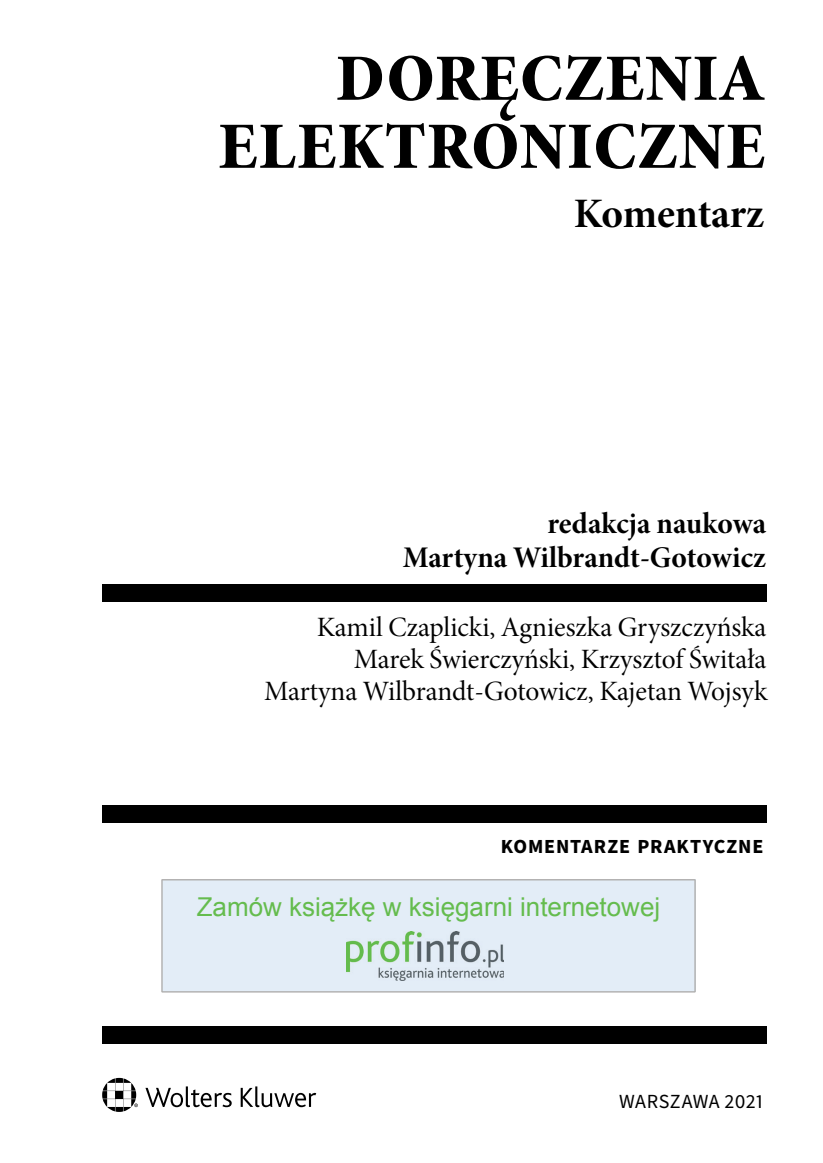
<style>
.page{position:relative;width:823px;height:1163px;background:#fff}
.page>*{position:absolute;margin:0;border:0;box-sizing:border-box;transform-origin:0 0}
.t1{font:92px/68px "Minion Pro Bold Cn Subh";letter-spacing:-.01em;color:#000;text-align:right}
.t2{font:42px "Minion Pro Bold Subh";letter-spacing:-.005em;color:#000}
.t3{font:30px/34px "Minion Pro Bold Subh";color:#000;text-align:right}
.t4{font:28px/32px "Minion Pro Subh";color:#000;text-align:right}
.t5{font:26px "Arial";color:#65bc4e}
.t6{font:700 20px "Source Sans Pro";letter-spacing:.045em;color:#000}
.t7{font:20px "Source Sans Pro";letter-spacing:.01em;color:#000}
</style>
<div class="page">
<svg style="left:102px;top:1077px;width:214px;height:34px"></svg>
<div style="left:102px;top:584px;width:663px;height:17px;background:#000"></div>
<div style="left:102px;top:1026px;width:663px;height:17px;background:#000"></div>
<div style="left:102px;top:805px;width:663px;height:17px;background:#000"></div>
<div style="left:161px;top:879px;width:534px;height:113px;background:#e3edf7"></div>
<div style="left:170px;top:896px;width:516px;height:34px;background:#e3edf7"></div>
<div style="left:346px;top:931px;width:164px;height:51px;background:#e3edf7"></div>
<img style="left:346px;top:931px;width:157px;height:49px">
<h1 class="t1" style="left:217px;top:36px;width:550px">Doręczenia elektroniczne</h1>
<h2 class="t2" style="left:573px;top:185px;width:192px">Komentarz</h2>
<p class="t3" style="left:402px;top:506px;width:365px">redakcja naukowa<br>Martyna Wilbrandt-Gotowicz</p>
<p class="t4" style="left:264px;top:611px;width:504px">Kamil Czaplicki, Agnieszka Gryszczyńska<br>Marek Świerczyński, Krzysztof Świtała<br>Martyna Wilbrandt-Gotowicz, Kajetan Wojsyk</p>
<p class="t6" style="left:500px;top:832px;width:264px">KOMENTARZE PRAKTYCZNE</p>
<p class="t5" style="left:196px;top:889px;width:465px">Zamów książkę w księgarni internetowej</p>
<p class="t7" style="left:619px;top:1087px;width:145px">WARSZAWA 2021</p>
</div>
